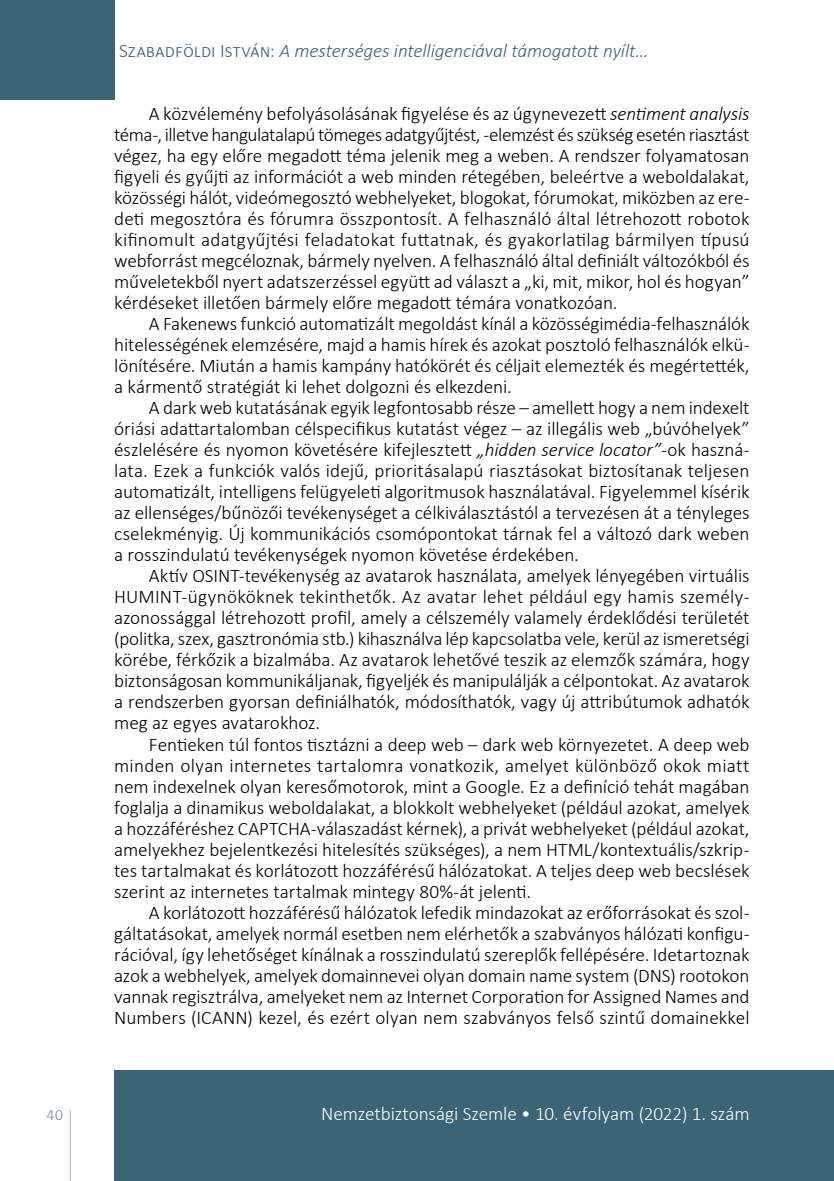
<style>
.page{position:relative;width:834px;height:1181px;background:#fff}
.page>*{position:absolute;margin:0;border:0;box-sizing:border-box;transform-origin:0 0}
.t1{font:300 19.25px/21px "Calibri";letter-spacing:-.005em;color:#000;text-align:justify}
.t2{font:italic 300 19.25px "Calibri";letter-spacing:-.005em;color:#3b6476}
.t3{font:300 19.25px "Calibri";letter-spacing:-.005em;color:#fff}
.t4{font:300 15.75px "Calibri";color:#778c9b}
.s1{font-style:normal}
.s2{font-style:italic}
</style>
<div class="page">
<svg style="left:69px;top:1110px;width:2px;height:71px"></svg>
<div style="left:0;top:0;width:114px;height:99px;background:#3b6476"></div>
<div style="left:114px;top:1070px;width:719px;height:111px;background:#3b6476"></div>
<hr style="left:833px;top:1070px;width:1px;height:111px;background:#3b6476">
<p class="t2" style="left:119px;top:39px;width:531px"><span class="s1">Szabadföldi István:</span> A mesterséges intelligenciával támogatott nyílt…</p>
<p class="t1" style="left:114px;top:103px;width:637px;text-indent:35px">A közvélemény befolyásolásának figyelése és az úgynevezett <span class="s2">sentiment analysis </span>téma-, illetve hangulatalapú tömeges adatgyűjtést, -elemzést és szükség esetén riasztást végez, ha egy előre megadott téma jelenik meg a weben. A rendszer folyamatosan figyeli és gyűjti az információt a web minden rétegében, beleértve a weboldalakat, közösségi hálót, videómegosztó webhelyeket, blogokat, fórumokat, miközben az ere&shy;deti megosztóra és fórumra összpontosít. A felhasználó által létrehozott robotok kifinomult adatgyűjtési feladatokat futtatnak, és gyakorlatilag bármilyen típusú webforrást megcéloznak, bármely nyelven. A felhasználó által definiált változókból és műveletekből nyert adatszerzéssel együtt ad választ a „ki, mit, mikor, hol és hogyan” kérdéseket illetően bármely előre megadott témára vonatkozóan.</p>
<p class="t1" style="left:114px;top:313px;width:636px;text-indent:35px">A Fakenews funkció automatizált megoldást kínál a közösségimédia-felhasználók hitelességének elemzésére, majd a hamis hírek és azokat posztoló felhasználók elkü&shy;lönítésére. Miután a hamis kampány hatókörét és céljait elemezték és megértették, a kármentő stratégiát ki lehet dolgozni és elkezdeni.</p>
<p class="t1" style="left:114px;top:397px;width:637px;text-indent:35px">A dark web kutatásának egyik legfontosabb része – amellett hogy a nem indexelt óriási adattartalomban célspecifikus kutatást végez – az illegális web „búvóhelyek” észlelésére és nyomon követésére kifejlesztett <span class="s2">„hidden service locator”</span>-ok haszná&shy;lata. Ezek a funkciók valós idejű, prioritásalapú riasztásokat biztosítanak teljesen automatizált, intelligens felügyeleti algoritmusok használatával. Figyelemmel kísérik az ellenséges/bűnözői tevékenységet a célkiválasztástól a tervezésen át a tényleges cselekményig. Új kommunikációs csomópontokat tárnak fel a változó dark weben a rosszindulatú tevékenységek nyomon követése érdekében.</p>
<p class="t1" style="left:114px;top:565px;width:636px;text-indent:35px">Aktív OSINT-tevékenység az avatarok használata, amelyek lényegében virtuális HUMINT-ügynököknek tekinthetők. Az avatar lehet például egy hamis személy&shy;azonossággal létrehozott profil, amely a célszemély valamely érdeklődési területét (politka, szex, gasztronómia stb.) kihasználva lép kapcsolatba vele, kerül az ismeretségi körébe, férkőzik a bizalmába. Az avatarok lehetővé teszik az elemzők számára, hogy biztonságosan kommunikáljanak, figyeljék és manipulálják a célpontokat. Az avatarok a rendszerben gyorsan definiálhatók, módosíthatók, vagy új attribútumok adhatók meg az egyes avatarokhoz.</p>
<p class="t1" style="left:114px;top:733px;width:636px;text-indent:35px">Fentieken túl fontos tisztázni a deep web – dark web környezetet. A deep web minden olyan internetes tartalomra vonatkozik, amelyet különböző okok miatt nem indexelnek olyan keresőmotorok, mint a Google. Ez a definíció tehát magában foglalja a dinamikus weboldalakat, a blokkolt webhelyeket (például azokat, amelyek a hozzáféréshez CAPTCHA-válaszadást kérnek), a privát webhelyeket (például azokat, amelyekhez bejelentkezési hitelesítés szükséges), a nem HTML/kontextuális/szkrip&shy;tes tartalmakat és korlátozott hozzáférésű hálózatokat. A teljes deep web becslések szerint az internetes tartalmak mintegy 80%-át jelenti.</p>
<p class="t1" style="left:114px;top:901px;width:636px;text-indent:35px">A korlátozott hozzáférésű hálózatok lefedik mindazokat az erőforrásokat és szol&shy;gáltatásokat, amelyek normál esetben nem elérhetők a szabványos hálózati konfigu&shy;rációval, így lehetőséget kínálnak a rosszindulatú szereplők fellépésére. Idetartoznak azok a webhelyek, amelyek domainnevei olyan domain name system (DNS) rootokon vannak regisztrálva, amelyeket nem az Internet Corporation for Assigned Names and Numbers (ICANN) kezel, és ezért olyan nem szabványos felső szintű domainekkel</p>
<p class="t4" style="left:47px;top:1105px;width:18px">40</p>
<p class="t3" style="left:321px;top:1102px;width:430px">Nemzetbiztonsági Szemle • 10. évfolyam (2022) 1. szám</p>
</div>
